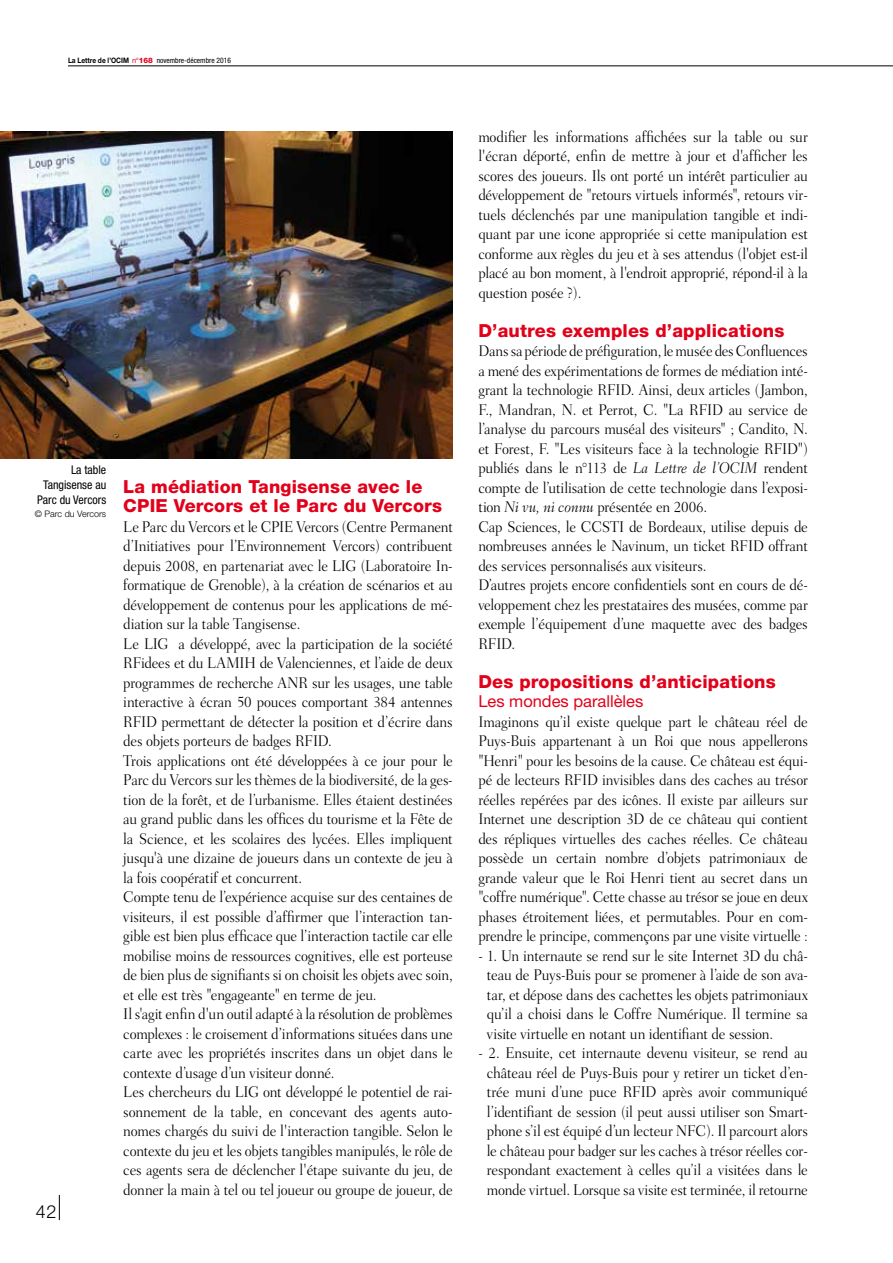
<style>
.page{position:relative;width:893px;height:1263px;background:#fff}
.page>*{position:absolute;margin:0;border:0;box-sizing:border-box;transform-origin:0 0}
.t1{font:800 18px/19.5px "Helvetica Neue";letter-spacing:.01em;color:#e2001a}
.t2{font:300 18px "Helvetica Neue";color:#000}
.t3{font:16.5px "Helvetica Neue";color:#e2001a}
.t4{font:300 15.75px/19.5px "Fairfield LH";letter-spacing:-.015em;color:#000;text-align:justify;scale:.92 1}
.t5{font:condensed 12px/15px "Helvetica Neue";color:#000;text-align:right}
.t6{font:300 9px "Helvetica Neue";color:#000}
.t7{font:condensed 7.5px "Helvetica Neue";color:#000}
.s1{font-weight:700;font-stretch:normal}
.s2{font-stretch:normal;color:#e2001a}
.s3{font-weight:800;font-stretch:normal;color:#e2001a}
.s4{font-style:italic}
</style>
<div class="page">
<svg style="left:59px;top:1195px;width:1px;height:25px"></svg>
<hr style="left:68px;top:65px;width:825px;height:1px;background:#000">
<img style="left:0;top:132px;width:453px;height:327px">
<p class="t7" style="left:68px;top:56px;width:164px"><span class="s1">La Lettre de l’OCIM</span> <span class="s2">n</span><sup>o</sup><span class="s3">168</span> novembre-décembre 2016</p>
<p class="t5" style="left:37px;top:462px;width:71px">La table<br>Tangisense au<br>Parc du Vercors</p>
<p class="t6" style="left:35px;top:509px;width:73px">© Parc du Vercors</p>
<p class="t2" style="left:36px;top:1200px;width:22px">42</p>
<p class="t1" style="left:123px;top:476px;width:320px">La médiation Tangisense avec le<br>CPIE Vercors et le Parc du Vercors</p>
<p class="t4" style="left:123px;top:517px;width:360px;text-align:left">Le Parc du Vercors et le CPIE Vercors (Centre Permanent d’Initiatives pour l’Environnement Vercors) contribuent depuis 2008, en partenariat avec le LIG (Laboratoire In&shy;formatique de Grenoble), à la création de scénarios et au développement de contenus pour les applications de mé&shy;diation sur la table Tangisense.<br>Le LIG a développé, avec la participation de la société RFidees et du LAMIH de Valenciennes, et l’aide de deux programmes de recherche ANR sur les usages, une table interactive à écran 50 pouces comportant 384 antennes RFID permettant de détecter la position et d’écrire dans des objets porteurs de badges RFID.<br>Trois applications ont été développées à ce jour pour le Parc du Vercors sur les thèmes de la biodiversité, de la ges&shy;tion de la forêt, et de l’urbanisme. Elles étaient destinées au grand public dans les offices du tourisme et la Fête de la Science, et les scolaires des lycées. Elles impliquent jusqu'à une dizaine de joueurs dans un contexte de jeu à la fois coopératif et concurrent.<br>Compte tenu de l’expérience acquise sur des centaines de visiteurs, il est possible d’affirmer que l’interaction tan&shy;gible est bien plus efficace que l’interaction tactile car elle mobilise moins de ressources cognitives, elle est porteuse de bien plus de signifiants si on choisit les objets avec soin, et elle est très "engageante" en terme de jeu.<br>Il s'agit enfin d'un outil adapté à la résolution de problèmes complexes : le croisement d’informations situées dans une carte avec les propriétés inscrites dans un objet dans le contexte d’usage d’un visiteur donné.<br>Les chercheurs du LIG ont développé le potentiel de rai&shy;sonnement de la table, en concevant des agents auto&shy;nomes chargés du suivi de l'interaction tangible. Selon le contexte du jeu et les objets tangibles manipulés, le rôle de ces agents sera de déclencher l'étape suivante du jeu, de donner la main à tel ou tel joueur ou groupe de joueur, de</p>
<p class="t4" style="left:478px;top:127px;width:360px">modifier les informations affichées sur la table ou sur l'écran déporté, enfin de mettre à jour et d'afficher les scores des joueurs. Ils ont porté un intérêt particulier au développement de "retours virtuels informés", retours vir&shy;tuels déclenchés par une manipulation tangible et indi&shy;quant par une icone appropriée si cette manipulation est conforme aux règles du jeu et à ses attendus (l'objet est-il placé au bon moment, à l'endroit approprié, répond-il à la question posée ?).</p>
<p class="t1" style="left:478px;top:320px;width:307px">D’autres exemples d’applications</p>
<p class="t4" style="left:478px;top:341px;width:360px;text-align:left">Dans sa période de préfiguration, le musée des Confluences a mené des expérimentations de formes de médiation inté&shy;grant la technologie RFID. Ainsi, deux articles (Jambon, F., Mandran, N. et Perrot, C. "La RFID au service de l’analyse du parcours muséal des visiteurs" ; Candito, N. et Forest, F. "Les visiteurs face à la technologie RFID") publiés dans le n°113 de <span class="s4">La Lettre de l’OCIM</span> rendent compte de l’utilisation de cette technologie dans l’exposi&shy;tion <span class="s4">Ni vu, ni connu</span> présentée en 2006.<br>Cap Sciences, le CCSTI de Bordeaux, utilise depuis de nombreuses années le Navinum, un ticket RFID offrant des services personnalisés aux visiteurs.<br>D’autres projets encore confidentiels sont en cours de dé&shy;veloppement chez les prestataires des musées, comme par exemple l’équipement d’une maquette avec des badges RFID.</p>
<p class="t1" style="left:478px;top:671px;width:299px">Des propositions d’anticipations</p>
<p class="t3" style="left:478px;top:691px;width:167px">Les mondes parallèles</p>
<p class="t4" style="left:478px;top:712px;width:360px">Imaginons qu’il existe quelque part le château réel de Puys-Buis appartenant à un Roi que nous appellerons "Henri" pour les besoins de la cause. Ce château est équi&shy;pé de lecteurs RFID invisibles dans des caches au trésor réelles repérées par des icônes. Il existe par ailleurs sur Internet une description 3D de ce château qui contient des répliques virtuelles des caches réelles. Ce château possède un certain nombre d’objets patrimoniaux de grande valeur que le Roi Henri tient au secret dans un "coffre numérique". Cette chasse au trésor se joue en deux phases étroitement liées, et permutables. Pour en com&shy;prendre le principe, commençons par une visite virtuelle :</p>
<p class="t4" style="left:487px;top:946px;width:350px;text-indent:-9px">- 1. Un internaute se rend sur le site Internet 3D du châ&shy;teau de Puys-Buis pour se promener à l’aide de son ava&shy;tar, et dépose dans des cachettes les objets patrimoniaux qu’il a choisi dans le Coffre Numérique. Il termine sa visite virtuelle en notant un identifiant de session.</p>
<p class="t4" style="left:478px;top:1043px;width:360px;text-align:center">- 2. Ensuite, cet internaute devenu visiteur, se rend au château réel de Puys-Buis pour y retirer un ticket d’en&shy;trée muni d’une puce RFID après avoir communiqué l’identifiant de session (il peut aussi utiliser son Smart&shy;phone s’il est équipé d’un lecteur NFC). Il parcourt alors le château pour badger sur les caches à trésor réelles cor&shy;respondant exactement à celles qu’il a visitées dans le monde virtuel. Lorsque sa visite est terminée, il retourne</p>
</div>
